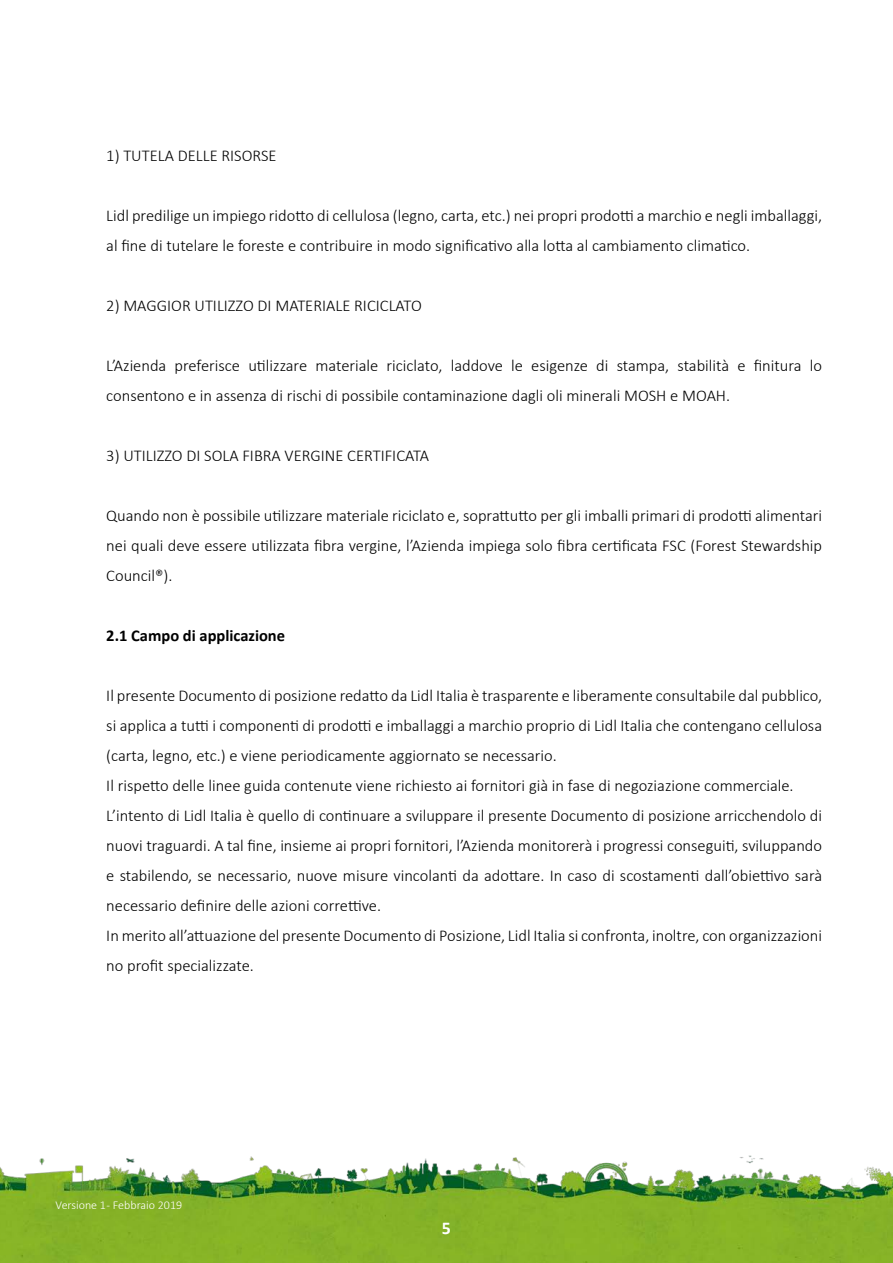
<style>
.page{position:relative;width:893px;height:1263px;background:#fff}
.page>*{position:absolute;margin:0;border:0;box-sizing:border-box;transform-origin:0 0}
.t1{font:700 18px "Calibri";color:#fff}
.t2{font:300 16.5px/30px "Calibri";color:#000}
.t3{font:700 16.5px "Calibri";color:#000}
.t4{font:300 12px "Calibri";color:#fff}
</style>
<div class="page">
<img style="left:0;top:1155px;width:893px;height:108px">
<p class="t2" style="left:106px;top:141px;width:172px">1) TUTELA DELLE RISORSE</p>
<p class="t2" style="left:106px;top:201px;width:717px">Lidl predilige un impiego ridotto di cellulosa (legno, carta, etc.) nei propri prodotti a marchio e negli imballaggi, al fine di tutelare le foreste e contribuire in modo significativo alla lotta al cambiamento climatico.</p>
<p class="t2" style="left:106px;top:291px;width:317px">2) MAGGIOR UTILIZZO DI MATERIALE RICICLATO</p>
<p class="t2" style="left:106px;top:351px;width:717px">L’Azienda preferisce utilizzare materiale riciclato, laddove le esigenze di stampa, stabilità e finitura lo consentono e in assenza di rischi di possibile contaminazione dagli oli minerali MOSH e MOAH.</p>
<p class="t2" style="left:106px;top:441px;width:324px">3) UTILIZZO DI SOLA FIBRA VERGINE CERTIFICATA</p>
<p class="t2" style="left:106px;top:501px;width:717px;text-align:justify">Quando non è possibile utilizzare materiale riciclato e, soprattutto per gli imballi primari di prodotti alimentari nei quali deve essere utilizzata fibra vergine, l’Azienda impiega solo fibra certificata FSC (Forest Stewardship Council®).</p>
<p class="t3" style="left:106px;top:625px;width:180px">2.1 Campo di applicazione</p>
<p class="t2" style="left:106px;top:681px;width:717px">Il presente Documento di posizione redatto da Lidl Italia è trasparente e liberamente consultabile dal pubblico, si applica a tutti i componenti di prodotti e imballaggi a marchio proprio di Lidl Italia che contengano cellulosa (carta, legno, etc.) e viene periodicamente aggiornato se necessario.<br>Il rispetto delle linee guida contenute viene richiesto ai fornitori già in fase di negoziazione commerciale.<br>L’intento di Lidl Italia è quello di continuare a sviluppare il presente Documento di posizione arricchendolo di nuovi traguardi. A tal fine, insieme ai propri fornitori, l’Azienda monitorerà i progressi conseguiti, sviluppando e stabilendo, se necessario, nuove misure vincolanti da adottare. In caso di scostamenti dall’obiettivo sarà necessario definire delle azioni correttive.<br>In merito all’attuazione del presente Documento di Posizione, Lidl Italia si confronta, inoltre, con organizzazioni no profit specializzate.</p>
<p class="t4" style="left:56px;top:1197px;width:128px">Versione 1 - Febbraio 2019</p>
<p class="t1" style="left:442px;top:1217px;width:11px">5</p>
</div>
